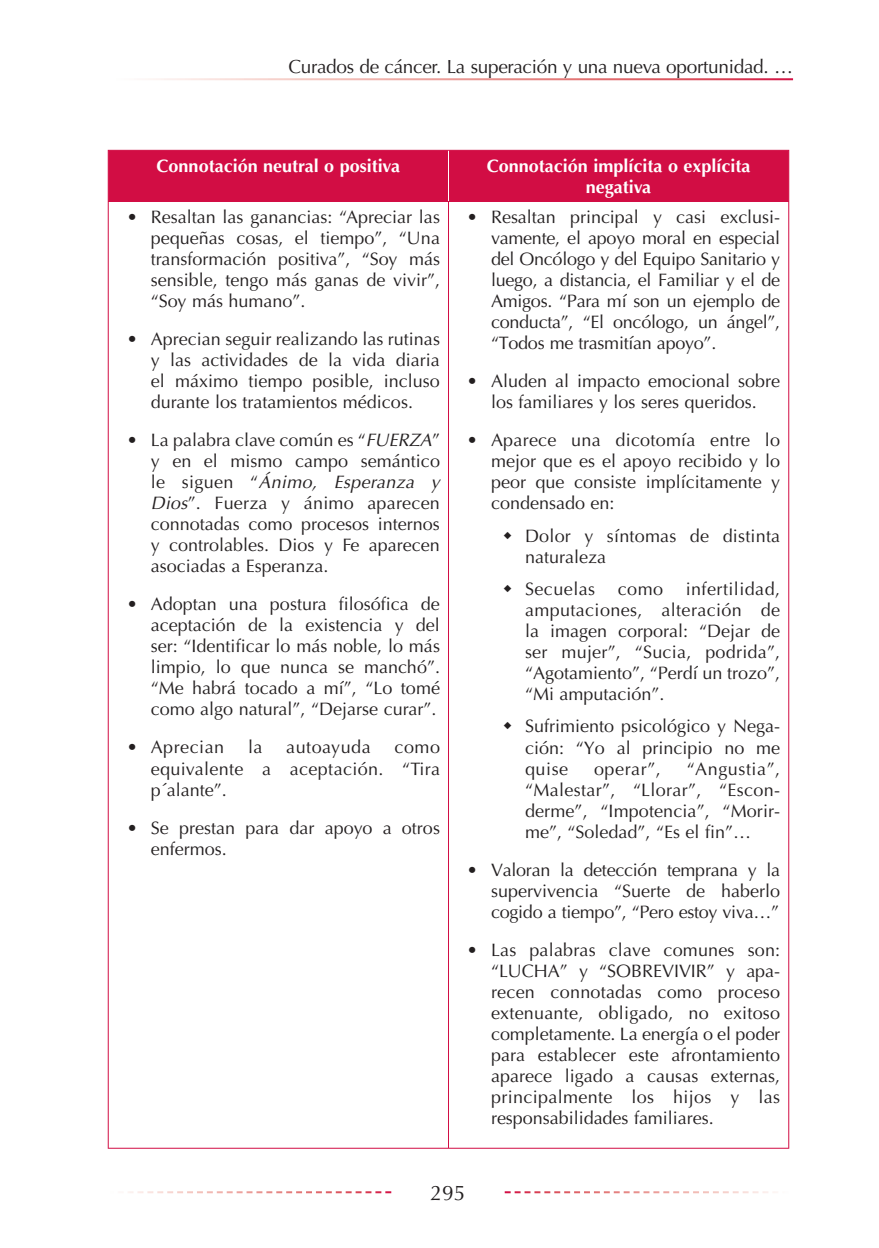
<style>
.page{position:relative;width:879px;height:1248px;background:#fff}
.page>*{position:absolute;margin:0;border:0;box-sizing:border-box;transform-origin:0 0}
.t1{font:21px "Optima";color:#231f20}
.t2{font:19px "Optima";letter-spacing:-.015em;color:#231f20}
.t3{font:18px/21px "Optima";color:#231f20;text-align:justify}
.t4{font:700 18px/21px "Optima";color:#fff;text-align:center}
.t5{font:18px "Optima";letter-spacing:.025em;color:#231f20}
.s1{font-style:italic}
</style>
<div class="page">
<svg style="left:128px;top:1191px;width:263px;height:2px"></svg>
<svg style="left:505px;top:1191px;width:272px;height:2px"></svg>
<div style="left:109px;top:151px;width:679px;height:50px;background:#d20d44"></div>
<hr style="left:108px;top:150px;width:340px;height:1px;background:#d20d44">
<hr style="left:108px;top:151px;width:1px;height:50px;background:#d20d44">
<hr style="left:448px;top:150px;width:341px;height:1px;background:#d20d44">
<hr style="left:788px;top:151px;width:1px;height:50px;background:#d20d44">
<hr style="left:108px;top:201px;width:340px;height:1px;background:#d20d44">
<hr style="left:108px;top:202px;width:1px;height:945px;background:#d20d44">
<hr style="left:448px;top:201px;width:341px;height:1px;background:#d20d44">
<hr style="left:448px;top:202px;width:1px;height:945px;background:#d20d44">
<hr style="left:788px;top:202px;width:1px;height:945px;background:#d20d44">
<hr style="left:108px;top:1147px;width:340px;height:1px;background:#d20d44">
<hr style="left:448px;top:1147px;width:341px;height:1px;background:#d20d44">
<hr style="left:448px;top:151px;width:1px;height:50px;background:#fff">
<p class="t2" style="left:288px;top:58px;width:506px">Curados de cáncer. La superación y una nueva oportunidad. …</p>
<p class="t4" style="left:157px;top:157px;width:245px">Connotación neutral o positiva</p>
<p class="t4" style="left:487px;top:157px;width:265px">Connotación implícita o explícita negativa</p>
<p class="t3" style="left:151px;top:208px;width:291px;text-indent:-24px">• Resaltan las ganancias: “Apreciar las pequeñas cosas, el tiempo”, “Una transformación positiva”, “Soy más sensible, tengo más ganas de vivir”, “Soy más humano”.</p>
<p class="t3" style="left:151px;top:330px;width:291px;text-indent:-24px">• Aprecian seguir realizando las rutinas y las actividades de la vida diaria el máximo tiempo posible, incluso durante los tratamientos médicos.</p>
<p class="t3" style="left:151px;top:431px;width:291px;text-indent:-24px">• La palabra clave común es “<span class="s1">FUERZA</span>” y en el mismo campo semántico le siguen “<span class="s1">Ánimo, Esperanza y Dios</span>”. Fuerza y ánimo aparecen connotadas como procesos internos y controlables. Dios y Fe aparecen asociadas a Esperanza.</p>
<p class="t3" style="left:151px;top:595px;width:291px;text-indent:-24px">• Adoptan una postura filosófica de aceptación de la existencia y del ser: “Identificar lo más noble, lo más limpio, lo que nunca se manchó”. “Me habrá tocado a mí”, “Lo tomé como algo natural”, “Dejarse curar”.</p>
<p class="t5" style="left:127px;top:739px;width:99px">• Aprecian</p>
<p class="t3" style="left:248px;top:738px;width:16px">la</p>
<p class="t5" style="left:286px;top:739px;width:86px">autoayuda</p>
<p class="t3" style="left:491px;top:208px;width:291px;text-indent:-24px">• Resaltan principal y casi exclusi&shy;vamente, el apoyo moral en especial del Oncólogo y del Equipo Sanitario y luego, a distancia, el Familiar y el de Amigos. “Para mí son un ejemplo de conducta”, “El oncólogo, un ángel”, “Todos me trasmitían apoyo”.</p>
<p class="t3" style="left:467px;top:372px;width:315px;text-align:center">• Aluden al impacto emocional sobre los familiares y los seres queridos.</p>
<p class="t3" style="left:491px;top:431px;width:291px;text-indent:-24px">• Aparece una dicotomía entre lo mejor que es el apoyo recibido y lo peor que consiste implícitamente y condensado en:</p>
<p class="t3" style="left:525px;top:526px;width:257px">Dolor y síntomas de distinta naturaleza</p>
<p class="t3" style="left:525px;top:579px;width:257px">Secuelas como infertilidad, amputaciones, alteración de la imagen corporal: “Dejar de ser mujer”, “Sucia, podrida”, “Agotamiento”, “Perdí un trozo”, “Mi amputación”.</p>
<p class="t3" style="left:525px;top:717px;width:257px">Sufrimiento psicológico y Nega&shy;ción: “Yo al principio no me quise</p>
<p class="t3" style="left:151px;top:738px;width:291px;text-indent:244px">como equivalente a aceptación. “Tira p´alante”.</p>
<p class="t3" style="left:151px;top:818px;width:291px;text-indent:-24px">• Se prestan para dar apoyo a otros enfermos.</p>
<p class="t3" style="left:525px;top:759px;width:257px;text-indent:162px">“Angustia”, “Malestar”, “Llorar”, “Escon&shy;derme”, “Impotencia”, “Morir&shy;me”, “Soledad”, “Es el fin”…</p>
<p class="t3" style="left:491px;top:860px;width:291px;text-indent:-24px">• Valoran la detección temprana y la supervivencia “Suerte de haberlo cogido a tiempo”, “Pero estoy viva…”</p>
<p class="t3" style="left:491px;top:940px;width:291px;text-indent:-24px">• Las palabras clave comunes son: “LUCHA” y “SOBREVIVIR” y apa&shy;recen connotadas como proceso extenuante, obligado, no exitoso completamente. La energía o el poder para establecer este afrontamiento aparece ligado a causas externas, principalmente los hijos y las responsabilidades familiares.</p>
<p class="t3" style="left:594px;top:759px;width:68px">operar”,</p>
<p class="t1" style="left:430px;top:1183px;width:37px">295</p>
</div>
